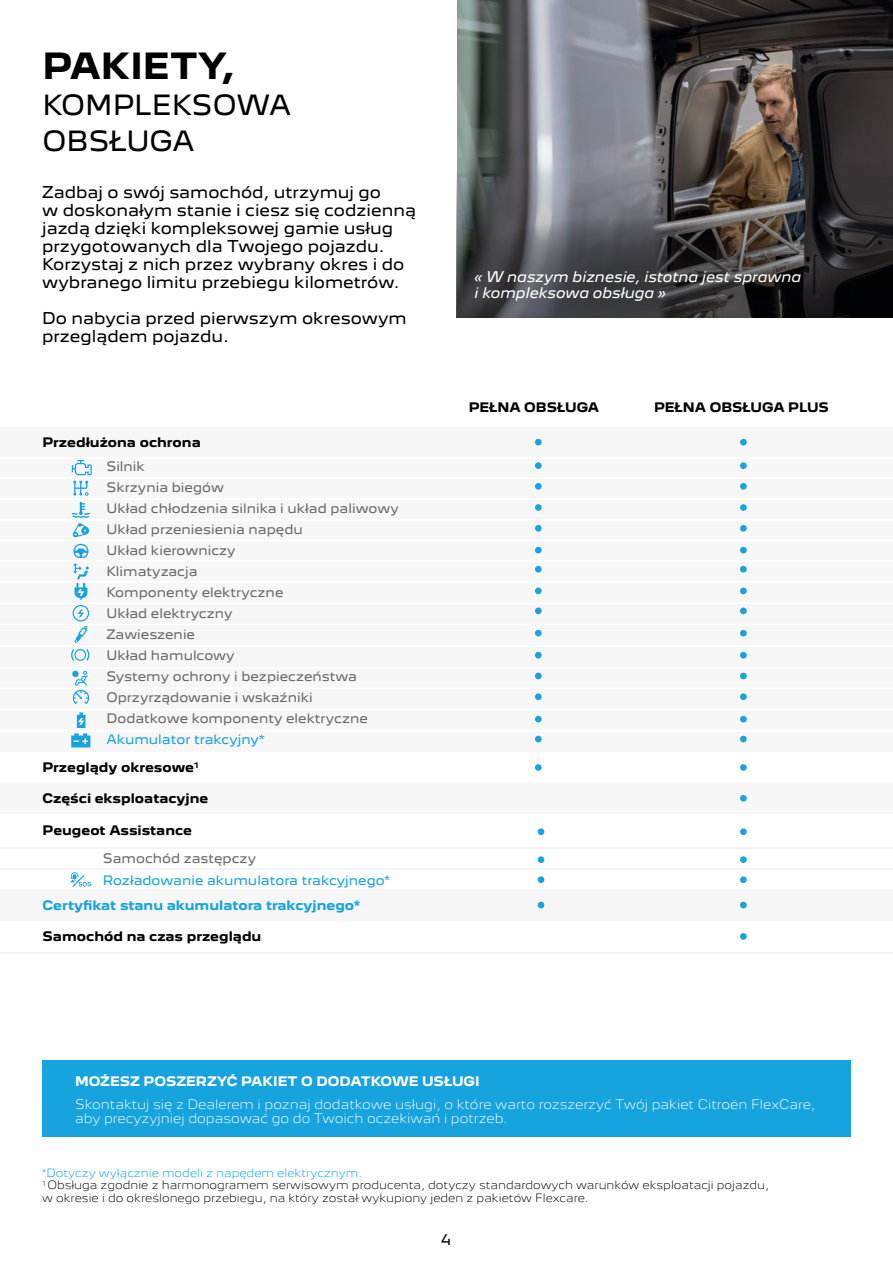
<style>
.page{position:relative;width:893px;height:1263px;background:#fff}
.page>*{position:absolute;margin:0;border:0;box-sizing:border-box;transform-origin:0 0}
.t1{font:700 33px "Peugeot New";color:#000}
.t2{font:25.5px/36px "Peugeot New";color:#000}
.t3{font:15px/18px "Peugeot New";color:#000}
.t4{font:italic 13.5px/16.2px "Peugeot New";color:#fff}
.t5{font:13.5px "Peugeot New";color:#000}
.t6{font:12px/21px "Peugeot New";color:#696a6d}
.t7{font:300 12px/14.4px "Peugeot New";color:#fff}
.t8{font:700 12px "Peugeot New";color:#000}
.t9{font:12px "Peugeot New";color:#17a3de}
.t10{font:700 12px "Peugeot New";color:#17a3de}
.t11{font:700 12px "Peugeot New";color:#fff}
.t12{font:300 10.5px/12.6px "Peugeot New";color:#000}
.s1{color:#00a5df}
</style>
<div class="page">
<div style="left:0;top:782px;width:893px;height:31px;background:#f7f7f7"></div>
<div style="left:0;top:427px;width:893px;height:325px;background:#f7f7f7"></div>
<hr style="left:0;top:498px;width:893px;height:2px;background:#fff">
<hr style="left:0;top:519px;width:893px;height:2px;background:#fff">
<hr style="left:0;top:540px;width:893px;height:1px;background:#fff">
<hr style="left:0;top:560px;width:893px;height:1px;background:#fff">
<hr style="left:0;top:581px;width:893px;height:2px;background:#fff">
<hr style="left:0;top:602px;width:893px;height:2px;background:#fff">
<hr style="left:0;top:624px;width:893px;height:1px;background:#fff">
<hr style="left:0;top:645px;width:893px;height:1px;background:#fff">
<hr style="left:0;top:667px;width:893px;height:2px;background:#fff">
<hr style="left:0;top:687px;width:893px;height:2px;background:#fff">
<hr style="left:0;top:709px;width:893px;height:1px;background:#fff">
<hr style="left:0;top:730px;width:893px;height:1px;background:#fff">
<hr style="left:0;top:477px;width:893px;height:1px;background:#fff">
<hr style="left:0;top:457px;width:893px;height:1px;background:#fff">
<img style="left:457px;top:0;width:436px;height:61px">
<svg style="left:456px;top:61px;width:437px;height:257px;background:#585556"></svg>
<svg style="left:456px;top:218px;width:344px;height:101px;background:#444346"></svg>
<div style="left:740px;top:764px;width:7px;height:7px;background:#17a3de;border-radius:50%"></div>
<div style="left:740px;top:795px;width:7px;height:7px;background:#17a3de;border-radius:50%"></div>
<div style="left:740px;top:439px;width:7px;height:6px;background:#17a3de;border-radius:50%"></div>
<div style="left:740px;top:736px;width:7px;height:6px;background:#17a3de;border-radius:50%"></div>
<div style="left:740px;top:716px;width:7px;height:6px;background:#17a3de;border-radius:50%"></div>
<div style="left:740px;top:693px;width:7px;height:7px;background:#17a3de;border-radius:50%"></div>
<div style="left:740px;top:673px;width:7px;height:6px;background:#17a3de;border-radius:50%"></div>
<div style="left:740px;top:652px;width:7px;height:6px;background:#17a3de;border-radius:50%"></div>
<div style="left:740px;top:630px;width:7px;height:6px;background:#17a3de;border-radius:50%"></div>
<div style="left:740px;top:607px;width:7px;height:7px;background:#17a3de;border-radius:50%"></div>
<div style="left:740px;top:588px;width:7px;height:6px;background:#17a3de;border-radius:50%"></div>
<div style="left:740px;top:566px;width:7px;height:7px;background:#17a3de;border-radius:50%"></div>
<div style="left:740px;top:547px;width:7px;height:6px;background:#17a3de;border-radius:50%"></div>
<div style="left:740px;top:525px;width:7px;height:7px;background:#17a3de;border-radius:50%"></div>
<div style="left:740px;top:504px;width:7px;height:7px;background:#17a3de;border-radius:50%"></div>
<div style="left:740px;top:483px;width:7px;height:7px;background:#17a3de;border-radius:50%"></div>
<div style="left:740px;top:462px;width:7px;height:7px;background:#17a3de;border-radius:50%"></div>
<div style="left:535px;top:764px;width:7px;height:7px;background:#17a3de;border-radius:50%"></div>
<div style="left:535px;top:439px;width:7px;height:6px;background:#17a3de;border-radius:50%"></div>
<div style="left:535px;top:736px;width:7px;height:6px;background:#17a3de;border-radius:50%"></div>
<div style="left:535px;top:716px;width:7px;height:6px;background:#17a3de;border-radius:50%"></div>
<div style="left:535px;top:693px;width:7px;height:7px;background:#17a3de;border-radius:50%"></div>
<div style="left:535px;top:673px;width:7px;height:6px;background:#17a3de;border-radius:50%"></div>
<div style="left:535px;top:652px;width:7px;height:6px;background:#17a3de;border-radius:50%"></div>
<div style="left:535px;top:630px;width:7px;height:6px;background:#17a3de;border-radius:50%"></div>
<div style="left:535px;top:607px;width:7px;height:7px;background:#17a3de;border-radius:50%"></div>
<div style="left:535px;top:587px;width:7px;height:7px;background:#17a3de;border-radius:50%"></div>
<div style="left:535px;top:566px;width:7px;height:6px;background:#17a3de;border-radius:50%"></div>
<div style="left:535px;top:547px;width:7px;height:6px;background:#17a3de;border-radius:50%"></div>
<div style="left:535px;top:525px;width:7px;height:7px;background:#17a3de;border-radius:50%"></div>
<div style="left:535px;top:504px;width:7px;height:7px;background:#17a3de;border-radius:50%"></div>
<div style="left:535px;top:483px;width:7px;height:7px;background:#17a3de;border-radius:50%"></div>
<div style="left:535px;top:462px;width:7px;height:7px;background:#17a3de;border-radius:50%"></div>
<svg style="left:72px;top:460px;width:20px;height:15px"></svg>
<svg style="left:73px;top:481px;width:16px;height:15px"></svg>
<svg style="left:72px;top:502px;width:18px;height:35px"></svg>
<svg style="left:77px;top:712px;width:8px;height:15px"></svg>
<svg style="left:71px;top:649px;width:19px;height:12px"></svg>
<svg style="left:73px;top:544px;width:16px;height:99px"></svg>
<svg style="left:72px;top:671px;width:17px;height:33px"></svg>
<svg style="left:71px;top:733px;width:19px;height:14px"></svg>
<div style="left:42px;top:1060px;width:808px;height:76px;background:#17a3de"></div>
<div style="left:0;top:889px;width:893px;height:31px;background:#f7f7f7"></div>
<div style="left:538px;top:856px;width:6px;height:7px;background:#17a3de;border-radius:50%"></div>
<div style="left:740px;top:856px;width:7px;height:7px;background:#17a3de;border-radius:50%"></div>
<div style="left:538px;top:876px;width:6px;height:7px;background:#17a3de;border-radius:50%"></div>
<div style="left:740px;top:876px;width:7px;height:7px;background:#17a3de;border-radius:50%"></div>
<svg style="left:538px;top:902px;width:6px;height:6px"></svg>
<div style="left:740px;top:902px;width:7px;height:6px;background:#17a3de;border-radius:50%"></div>
<div style="left:740px;top:933px;width:7px;height:7px;background:#17a3de;border-radius:50%"></div>
<div style="left:538px;top:828px;width:6px;height:7px;background:#17a3de;border-radius:50%"></div>
<div style="left:740px;top:828px;width:7px;height:7px;background:#17a3de;border-radius:50%"></div>
<svg style="left:71px;top:872px;width:20px;height:15px"></svg>
<hr style="left:0;top:847px;width:893px;height:2px;background:#f1f1f1">
<hr style="left:0;top:868px;width:893px;height:2px;background:#f1f1f1">
<hr style="left:0;top:952px;width:893px;height:2px;background:#f1f1f1">
<h1 class="t1" style="left:43px;top:38px;width:193px">PAKIETY,</h1>
<h2 class="t2" style="left:43px;top:85px;width:250px">KOMPLEKSOWA<br>OBSŁUGA</h2>
<p class="t3" style="left:42px;top:182px;width:375px">Zadbaj o swój samochód, utrzymuj go<br>w doskonałym stanie i ciesz się codzienną jazdą dzięki kompleksowej gamie usług przygotowanych dla Twojego pojazdu.<br>Korzystaj z nich przez wybrany okres i do wybranego limitu przebiegu kilometrów.</p>
<p class="t3" style="left:42px;top:308px;width:366px">Do nabycia przed pierwszym okresowym przeglądem pojazdu.</p>
<p class="t8" style="left:43px;top:432px;width:160px">Przedłużona ochrona</p>
<p class="t6" style="left:106px;top:455px;width:294px">Silnik<br>Skrzynia biegów<br>Układ chłodzenia silnika i układ paliwowy<br>Układ przeniesienia napędu<br>Układ kierowniczy<br>Klimatyzacja<br>Komponenty elektryczne<br>Układ elektryczny<br>Zawieszenie<br>Układ hamulcowy<br>Systemy ochrony i bezpieczeństwa<br>Oprzyrządowanie i wskaźniki<br>Dodatkowe komponenty elektryczne</p>
<p class="t9" style="left:106px;top:730px;width:160px">Akumulator trakcyjny*</p>
<p class="t8" style="left:43px;top:757px;width:157px">Przeglądy okresowe<sup>1</sup></p>
<p class="t8" style="left:43px;top:788px;width:167px">Części eksploatacyjne</p>
<p class="t8" style="left:43px;top:821px;width:151px">Peugeot Assistance</p>
<p class="t6" style="left:103px;top:847px;width:155px">Samochód zastępczy</p>
<p class="t9" style="left:103px;top:870px;width:289px">Rozładowanie akumulatora trakcyjnego*</p>
<p class="t10" style="left:43px;top:895px;width:319px">Certyfikat stanu akumulatora trakcyjnego*</p>
<p class="t8" style="left:43px;top:926px;width:220px">Samochód na czas przeglądu</p>
<p class="t4" style="left:475px;top:265px;width:216px">« For us, it’s about all-in-one hassle-free service. »</p>
<p class="t4" style="left:475px;top:267px;width:328px">« W naszym biznesie, istotna jest sprawna i kompleksowa obsługa »</p>
<p class="t8" style="left:469px;top:397px;width:132px">PEŁNA OBSŁUGA</p>
<p class="t8" style="left:654px;top:397px;width:176px">PEŁNA OBSŁUGA PLUS</p>
<p class="t11" style="left:75px;top:1071px;width:406px">MOŻESZ POSZERZYĆ PAKIET O DODATKOWE USŁUGI</p>
<p class="t7" style="left:75px;top:1096px;width:742px">Skontaktuj się z Dealerem i poznaj dodatkowe usługi, o które warto rozszerzyć Twój pakiet Citroën FlexCare, aby precyzyjniej dopasować go do Twoich oczekiwań i potrzeb.</p>
<p class="t12" style="left:42px;top:1165px;width:728px"><span class="s1">*Dotyczy wyłącznie modeli z napędem elektrycznym.<br></span><sup>1</sup> Obsługa zgodnie z harmonogramem serwisowym producenta, dotyczy standardowych warunków eksploatacji pojazdu, w okresie i do określonego przebiegu, na który został wykupiony jeden z pakietów Flexcare.</p>
<p class="t5" style="left:441px;top:1228px;width:11px">4</p>
</div>
